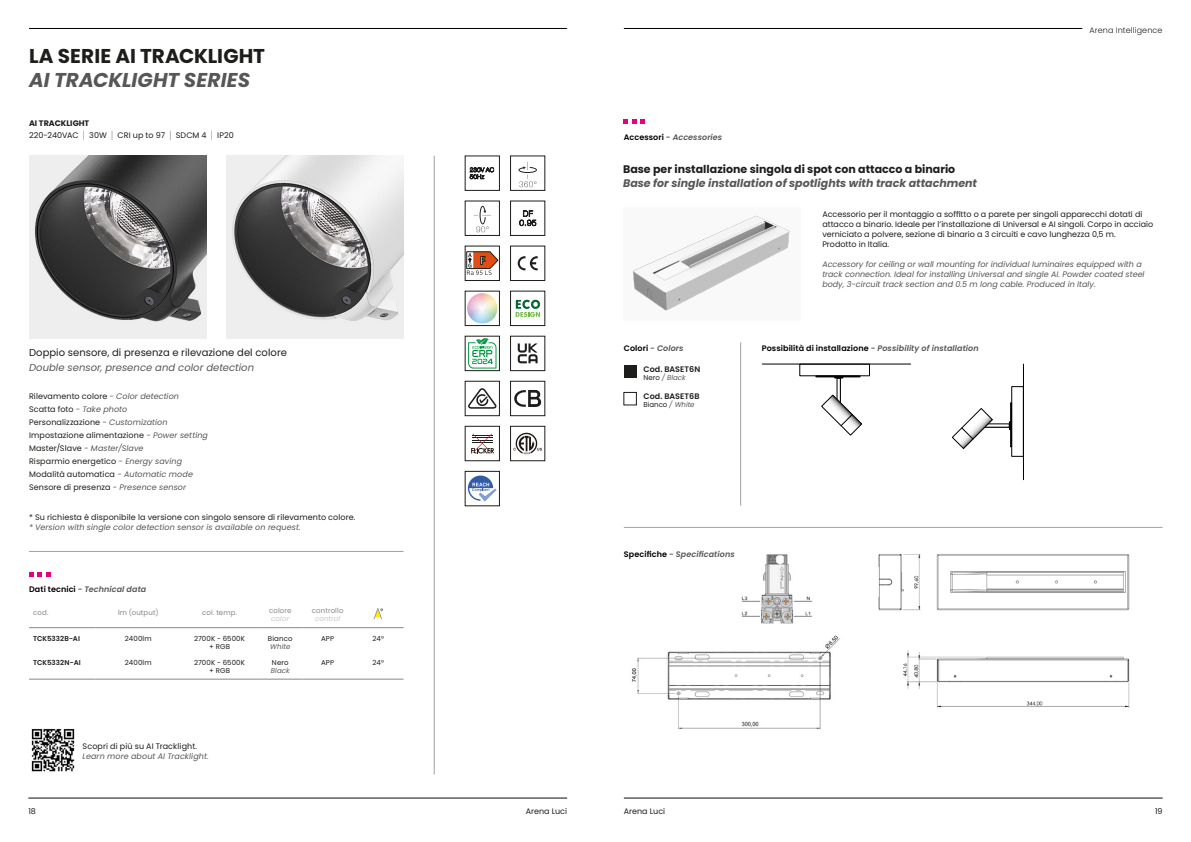
<style>
.page{position:relative;width:1191px;height:842px;background:#fff}
.page>*{position:absolute;margin:0;border:0;box-sizing:border-box;transform-origin:0 0}
.t1{font:700 20px "Poppins";color:#1d1d1b}
.t2{font:italic 700 20px "Poppins";color:#575756}
.t3{font:italic 700 11px "Poppins";color:#575756}
.t4{font:700 11px "Poppins";color:#1d1d1b}
.t5{font:10px "Poppins";letter-spacing:.005em;color:#1d1d1b}
.t6{font:italic 10px "Poppins";letter-spacing:.005em;color:#575756}
.t7{font:8px/13px "Poppins";color:#1d1d1b}
.t8{font:italic 8px/10px "Poppins";color:#575756}
.t9{font:italic 600 8px "Poppins";letter-spacing:.01em;color:#575756}
.t10{font:600 8px "Poppins";letter-spacing:.01em;color:#000}
.t11{font:600 8px "Poppins";letter-spacing:.005em;color:#1d1d1b}
.t12{font:300 8px "Poppins";letter-spacing:.02em;color:#1d1d1b}
.t13{font:7px/8.4px "Poppins";letter-spacing:.015em;color:#1d1d1b;text-align:center}
.t14{font:7px "Poppins";letter-spacing:.015em;color:#878787}
.t15{font:600 7px "Poppins";letter-spacing:.01em;color:#1d1d1b}
.t16{font:italic 7px "Poppins";letter-spacing:.015em;color:#575756}
.t17{font:italic 7px "Poppins";letter-spacing:.015em;color:#c6c6c6}
.s1{font-weight:700}
.s2{font-weight:300;font-size:10.4px;color:#878787}
.s3{font-style:italic;color:#575756}
.s4{font-style:normal;color:#000}
.s5{font-style:normal;color:#1d1d1b}
</style>
<div class="page">
<hr style="left:624px;top:798px;width:538px;height:1px;background:#0c0c0c">
<hr style="left:28px;top:798px;width:539px;height:1px;background:#0c0c0c">
<hr style="left:29px;top:28px;width:538px;height:1px;background:#000">
<svg style="left:29px;top:572px;width:21px;height:5px"></svg>
<img style="left:29px;top:156px;width:177px;height:182px">
<img style="left:226px;top:156px;width:177px;height:182px">
<hr style="left:29px;top:627px;width:67px;height:1px;background:#878787">
<hr style="left:96px;top:627px;width:85px;height:1px;background:#878787">
<hr style="left:181px;top:627px;width:77px;height:1px;background:#878787">
<hr style="left:258px;top:627px;width:44px;height:1px;background:#878787">
<hr style="left:302px;top:627px;width:51px;height:1px;background:#878787">
<hr style="left:353px;top:627px;width:50px;height:1px;background:#878787">
<hr style="left:29px;top:679px;width:67px;height:1px;background:#878787">
<hr style="left:96px;top:679px;width:85px;height:1px;background:#878787">
<hr style="left:181px;top:679px;width:77px;height:1px;background:#878787">
<hr style="left:258px;top:679px;width:44px;height:1px;background:#878787">
<hr style="left:302px;top:679px;width:51px;height:1px;background:#878787">
<hr style="left:353px;top:679px;width:50px;height:1px;background:#878787">
<svg style="left:374px;top:608px;width:9px;height:11px"></svg>
<svg style="left:519px;top:211px;width:17px;height:15px"></svg>
<div style="left:510px;top:201px;width:35px;height:35px;border:1px solid #1d1d1b"></div>
<div style="left:465px;top:201px;width:35px;height:35px;border:1px solid #1d1d1b"></div>
<svg style="left:473px;top:206px;width:18px;height:26px"></svg>
<svg style="left:470px;top:167px;width:24px;height:12px"></svg>
<div style="left:465px;top:156px;width:35px;height:35px;border:1px solid #1d1d1b"></div>
<div style="left:510px;top:156px;width:35px;height:35px;border:1px solid #1d1d1b"></div>
<svg style="left:518px;top:162px;width:19px;height:25px"></svg>
<div style="left:465px;top:291px;width:35px;height:35px;border:1px solid #1d1d1b"></div>
<img style="left:467px;top:293px;width:30px;height:30px;border-radius:15px">
<svg style="left:515px;top:300px;width:25px;height:17px"></svg>
<div style="left:510px;top:291px;width:35px;height:35px;border:1px solid #1d1d1b"></div>
<svg style="left:471px;top:434px;width:23px;height:19px"></svg>
<div style="left:465px;top:426px;width:35px;height:35px;border:1px solid #1d1d1b"></div>
<div style="left:510px;top:426px;width:35px;height:35px;border:1px solid #1d1d1b"></div>
<svg style="left:513px;top:433px;width:29px;height:21px"></svg>
<div style="left:465px;top:336px;width:35px;height:35px;border:1px solid #1d1d1b"></div>
<svg style="left:468px;top:338px;width:28px;height:31px"></svg>
<svg style="left:518px;top:343px;width:19px;height:20px"></svg>
<div style="left:510px;top:336px;width:35px;height:35px;border:1px solid #1d1d1b"></div>
<svg style="left:468px;top:475px;width:29px;height:27px"></svg>
<div style="left:465px;top:471px;width:35px;height:35px;border:1px solid #1d1d1b"></div>
<div style="left:465px;top:381px;width:35px;height:35px;border:1px solid #1d1d1b"></div>
<svg style="left:468px;top:388px;width:28px;height:21px"></svg>
<svg style="left:514px;top:390px;width:27px;height:17px"></svg>
<div style="left:510px;top:381px;width:35px;height:35px;border:1px solid #1d1d1b"></div>
<svg style="left:518px;top:256px;width:19px;height:14px"></svg>
<div style="left:510px;top:246px;width:35px;height:35px;border:1px solid #1d1d1b"></div>
<div style="left:465px;top:246px;width:35px;height:35px;border:1px solid #1d1d1b"></div>
<svg style="left:466px;top:252px;width:32px;height:23px"></svg>
<hr style="left:434px;top:156px;width:1px;height:618px;background:#a1a1a1">
<hr style="left:29px;top:551px;width:374px;height:1px;background:#a1a1a1">
<img style="left:31px;top:729px;width:44px;height:43px">
<hr style="left:624px;top:28px;width:458px;height:1px;background:#000">
<svg style="left:624px;top:120px;width:21px;height:4px"></svg>
<img style="left:878px;top:554px;width:252px;height:154px">
<img style="left:632px;top:635px;width:208px;height:95px">
<img style="left:731px;top:554px;width:87px;height:86px">
<hr style="left:624px;top:527px;width:538px;height:1px;background:#a1a1a1">
<svg style="left:632px;top:215px;width:158px;height:96px"></svg>
<svg style="left:821px;top:394px;width:41px;height:42px"></svg>
<div style="left:799px;top:364px;width:70px;height:12px;border:1px solid #000"></div>
<hr style="left:762px;top:363px;width:148px;height:1px;background:#000">
<div style="left:815px;top:376px;width:45px;height:1px;border:1px solid #000"></div>
<svg style="left:952px;top:408px;width:41px;height:41px"></svg>
<div style="left:1011px;top:386px;width:12px;height:71px;border:1px solid #000"></div>
<hr style="left:1023px;top:364px;width:1px;height:116px;background:#000">
<div style="left:1010px;top:403px;width:1px;height:44px;border:1px solid #000"></div>
<hr style="left:740px;top:342px;width:1px;height:164px;background:#a1a1a1">
<div style="left:624px;top:366px;width:12px;height:12px;background:#1d1d1b"></div>
<h1 class="t1" style="left:29px;top:44px;width:237px">LA SERIE AI TRACKLIGHT</h1>
<h1 class="t2" style="left:29px;top:68px;width:223px">AI TRACKLIGHT SERIES</h1>
<p class="t7" style="left:29px;top:118px;width:206px;line-height:12px"><span class="s1">AI TRACKLIGHT<br></span>220-240VAC <span class="s2">|</span> 30W <span class="s2">|</span> CRI up to 97 <span class="s2">|</span> SDCM 4 <span class="s2">|</span> IP20</p>
<p class="t5" style="left:29px;top:346px;width:259px">Doppio sensore, di presenza e rilevazione del colore</p>
<p class="t6" style="left:29px;top:361px;width:227px">Double sensor, presence and color detection</p>
<p class="t7" style="left:29px;top:389px;width:180px">Rilevamento colore <span class="s3">- Color detection<br></span>Scatta foto <span class="s3">- Take photo<br></span>Personalizzazione <span class="s3">- Customization </span>Impostazione alimentazione <span class="s3">- Power setting </span>Master/Slave <span class="s3">- Master/Slave<br></span>Risparmio energetico <span class="s3">- Energy saving </span>Modalità automatica <span class="s3">- Automatic mode </span>Sensore di presenza <span class="s3">- Presence sensor</span></p>
<p class="t7" style="left:29px;top:511px;width:328px">* Su richiesta è disponibile la versione con singolo sensore di rilevamento colore.</p>
<p class="t8" style="left:29px;top:522px;width:273px">* Version with single color detection sensor is available on request.</p>
<p class="t9" style="left:29px;top:585px;width:119px"><span class="s4">Dati tecnici</span> - Technical data</p>
<p class="t14" style="left:33px;top:609px;width:17px">cod.</p>
<p class="t14" style="left:118px;top:609px;width:42px">lm (output)</p>
<p class="t14" style="left:202px;top:609px;width:36px">col. temp.</p>
<p class="t14" style="left:269px;top:606px;width:24px">colore</p>
<p class="t17" style="left:271px;top:614px;width:20px">color</p>
<p class="t15" style="left:33px;top:634px;width:48px">TCK5332B-AI</p>
<p class="t13" style="left:125px;top:634px;width:28px">2400lm</p>
<p class="t13" style="left:194px;top:634px;width:53px">2700K - 6500K + RGB</p>
<p class="t13" style="left:268px;top:634px;width:26px">Bianco</p>
<p class="t16" style="left:270px;top:643px;width:22px">White</p>
<p class="t15" style="left:33px;top:658px;width:49px">TCK5332N-AI</p>
<p class="t13" style="left:125px;top:658px;width:28px">2400lm</p>
<p class="t13" style="left:194px;top:658px;width:53px">2700K - 6500K + RGB</p>
<p class="t13" style="left:272px;top:658px;width:18px">Nero</p>
<p class="t16" style="left:271px;top:667px;width:21px">Black</p>
<p class="t14" style="left:312px;top:606px;width:33px">controllo</p>
<p class="t17" style="left:315px;top:614px;width:27px">control</p>
<p class="t13" style="left:321px;top:634px;width:14px">APP</p>
<p class="t13" style="left:372px;top:634px;width:13px">24°</p>
<p class="t13" style="left:321px;top:658px;width:14px">APP</p>
<p class="t13" style="left:372px;top:658px;width:13px">24°</p>
<p class="t7" style="left:83px;top:740px;width:116px">Scopri di più su AI Tracklight.</p>
<p class="t8" style="left:83px;top:751px;width:128px">Learn more about AI Tracklight.</p>
<p class="t9" style="left:624px;top:132px;width:100px"><span class="s4">Accessori</span> - Accessories</p>
<h2 class="t4" style="left:623px;top:163px;width:334px">Base per installazione singola di spot con attacco a binario</h2>
<h2 class="t3" style="left:623px;top:177px;width:355px">Base for single installation of spotlights with track attachment</h2>
<p class="t12" style="left:1089px;top:26px;width:74px">Arena Intelligence</p>
<p class="t7" style="left:822px;top:209px;width:332px;line-height:10px">Accessorio per il montaggio a soffitto o a parete per singoli apparecchi dotati di attacco a binario. Ideale per l’installazione di Universal e AI singoli. Corpo in acciaio verniciato a polvere, sezione di binario a 3 circuiti e cavo lunghezza 0,5 m.<br>Prodotto in Italia.</p>
<p class="t8" style="left:822px;top:259px;width:324px">Accessory for ceiling or wall mounting for individual luminaires equipped with a track connection. Ideal for installing Universal and single AI. Powder coated steel body, 3-circuit track section and 0.5 m long cable. Produced in Italy.</p>
<p class="t9" style="left:624px;top:343px;width:61px"><span class="s4">Colori</span> - Colors</p>
<p class="t10" style="left:762px;top:343px;width:218px">Possibilità di installazione <span class="s3">- Possibility of installation</span></p>
<p class="t11" style="left:643px;top:364px;width:58px">Cod. BASET6N</p>
<p class="t16" style="left:643px;top:374px;width:44px"><span class="s5">Nero</span> / Black</p>
<p class="t11" style="left:643px;top:391px;width:58px">Cod. BASET6B</p>
<p class="t13" style="left:643px;top:400px;width:53px">Bianco <span class="s3">/ White</span></p>
<p class="t9" style="left:624px;top:549px;width:112px"><span class="s4">Specifiche</span> - Specifications</p>
<p class="t7" style="left:28px;top:804px;width:9px">18</p>
<p class="t7" style="left:526px;top:804px;width:43px">Arena Luci</p>
<p class="t7" style="left:624px;top:804px;width:43px">Arena Luci</p>
<p class="t7" style="left:1155px;top:804px;width:9px">19</p>
</div>
